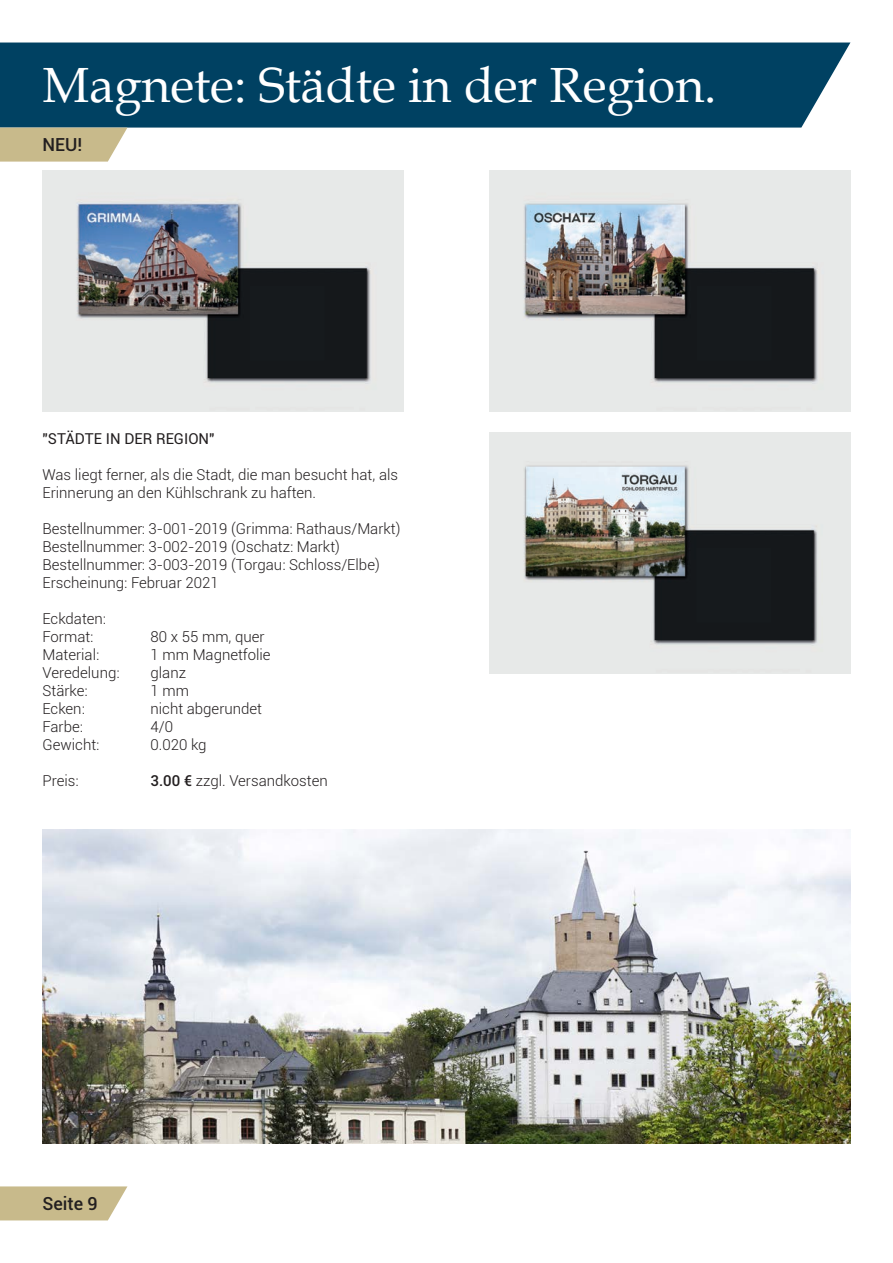
<style>
.page{position:relative;width:893px;height:1263px;background:#fff}
.page>*{position:absolute;margin:0;border:0;box-sizing:border-box;transform-origin:0 0}
.t1{font:49.5px "Book Antiqua";color:#fff}
.t2{font:500 18px "Roboto";color:#231f20}
.t3{font:300 15px/18px "Roboto";color:#231f20}
.t4{font:15px "Roboto";color:#231f20}
.s1{font-weight:500}
</style>
<div class="page">
<div style="left:0;top:43px;width:850px;height:85px;background:#004162"></div>
<svg style="left:0;top:1186px;width:127px;height:34px;background:#ccbf94"></svg>
<svg style="left:0;top:128px;width:127px;height:34px;background:#ccbf94"></svg>
<img style="left:43px;top:170px;width:361px;height:241px">
<img style="left:489px;top:170px;width:361px;height:241px">
<img style="left:489px;top:432px;width:361px;height:242px">
<img style="left:42px;top:829px;width:808px;height:315px">
<h1 class="t1" style="left:43px;top:50px;width:675px">Magnete: Städte in der Region.</h1>
<p class="t2" style="left:42px;top:132px;width:41px">NEU!</p>
<p class="t4" style="left:43px;top:428px;width:173px">"STÄDTE IN DER REGION"</p>
<p class="t3" style="left:43px;top:465px;width:357px">Was liegt ferner, als die Stadt, die man besucht hat, als<br>Erinnerung an den Kühlschrank zu haften.</p>
<p class="t3" style="left:43px;top:519px;width:359px">Bestellnummer: 3-001-2019 (Grimma: Rathaus/Markt)<br>Bestellnummer: 3-002-2019 (Oschatz: Markt)<br>Bestellnummer: 3-003-2019 (Torgau: Schloss/Elbe)<br>Erscheinung: Februar 2021</p>
<p class="t3" style="left:43px;top:609px;width:65px">Eckdaten:<br>Format:</p>
<p class="t3" style="left:151px;top:627px;width:116px">80 x 55 mm, quer</p>
<p class="t3" style="left:43px;top:645px;width:58px">Material:</p>
<p class="t3" style="left:151px;top:645px;width:122px">1 mm Magnetfolie</p>
<p class="t3" style="left:43px;top:663px;width:79px">Veredelung:</p>
<p class="t3" style="left:151px;top:663px;width:37px">glanz</p>
<p class="t3" style="left:43px;top:681px;width:47px">Stärke:</p>
<p class="t3" style="left:151px;top:681px;width:40px">1 mm</p>
<p class="t3" style="left:43px;top:699px;width:44px">Ecken:</p>
<p class="t3" style="left:151px;top:699px;width:113px">nicht abgerundet</p>
<p class="t3" style="left:43px;top:717px;width:42px">Farbe:</p>
<p class="t3" style="left:151px;top:717px;width:24px">4/0</p>
<p class="t3" style="left:43px;top:735px;width:58px">Gewicht:</p>
<p class="t3" style="left:151px;top:735px;width:58px">0.020 kg</p>
<p class="t3" style="left:43px;top:771px;width:38px">Preis:</p>
<p class="t3" style="left:151px;top:771px;width:179px"><span class="s1">3.00 €</span> zzgl. Versandkosten</p>
<p class="t2" style="left:42px;top:1191px;width:57px">Seite 9</p>
</div>
